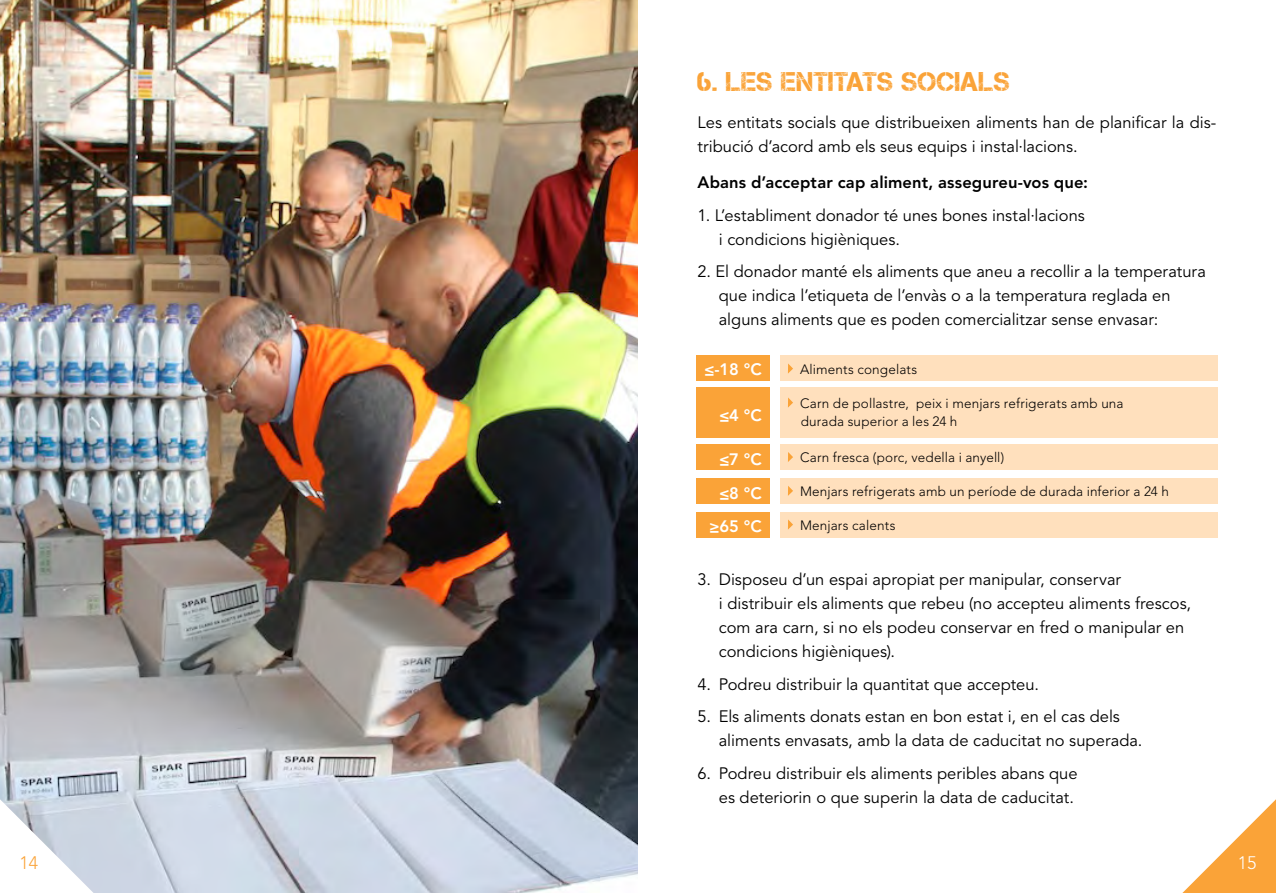
<style>
.page{position:relative;width:1276px;height:893px;background:#fff}
.page>*{position:absolute;margin:0;border:0;box-sizing:border-box;transform-origin:0 0}
.t1{font:27px "Captureit";letter-spacing:.005em;color:#faa338}
.t2{font:300 18px "Avenir";color:#faa338}
.t3{font:300 18px "Avenir";color:#fff}
.t4{font:16.5px/24px "Avenir";color:#000}
.t5{font:800 16.5px "Avenir";letter-spacing:.01em;color:#000}
.t6{font:800 16.5px/33.3px "Avenir";color:#fff;text-align:center}
.t7{font:300 13.5px/18px "Avenir";letter-spacing:.015em;color:#000}
.s1{font-family:"Helvetica Neue";font-weight:700}
</style>
<div class="page">
<img style="left:0;top:0;width:638px;height:893px">
<svg style="left:0;top:799px;width:94px;height:94px"></svg>
<svg style="left:1182px;top:799px;width:94px;height:94px"></svg>
<div style="left:780px;top:356px;width:437px;height:25px;background:#ffe0bd"></div>
<div style="left:780px;top:388px;width:437px;height:50px;background:#ffe0bd"></div>
<div style="left:780px;top:444px;width:437px;height:26px;background:#ffe0bd"></div>
<div style="left:780px;top:478px;width:437px;height:26px;background:#ffe0bd"></div>
<div style="left:780px;top:512px;width:437px;height:25px;background:#ffe0bd"></div>
<svg style="left:788px;top:363px;width:5px;height:11px"></svg>
<svg style="left:788px;top:452px;width:5px;height:10px"></svg>
<svg style="left:788px;top:486px;width:5px;height:10px"></svg>
<svg style="left:788px;top:519px;width:5px;height:11px"></svg>
<svg style="left:788px;top:397px;width:5px;height:11px"></svg>
<div style="left:696px;top:356px;width:74px;height:25px;background:#faa338"></div>
<div style="left:696px;top:388px;width:74px;height:50px;background:#faa338"></div>
<div style="left:696px;top:444px;width:74px;height:26px;background:#faa338"></div>
<div style="left:696px;top:478px;width:74px;height:26px;background:#faa338"></div>
<div style="left:696px;top:512px;width:74px;height:25px;background:#faa338"></div>
<p class="t2" style="left:20px;top:852px;width:20px">14</p>
<h1 class="t1" style="left:697px;top:66px;width:314px">6. LES ENTITATS SOCIALS</h1>
<p class="t4" style="left:697px;top:110px;width:520px">Les entitats socials que distribueixen aliments han de planificar la dis&shy;tribució d’acord amb els seus equips i instal·lacions.</p>
<p class="t5" style="left:697px;top:173px;width:392px">Abans d’acceptar cap aliment, assegureu-vos que:</p>
<p class="t4" style="left:719px;top:204px;width:368px;text-indent:-21px">1. L’establiment donador té unes bones instal·lacions i condicions higièniques.</p>
<p class="t4" style="left:719px;top:260px;width:488px;text-indent:-21px">2. El donador manté els aliments que aneu a recollir a la temperatura que indica l’etiqueta de l’envàs o a la temperatura reglada en alguns aliments que es poden comercialitzar sense envasar:</p>
<p class="t6" style="left:704px;top:353px;width:59px"><span class="s1">≤</span>-18 °C</p>
<p class="t6" style="left:719px;top:398px;width:44px"><span class="s1">≤</span>4 °C</p>
<p class="t6" style="left:709px;top:443px;width:54px"><span class="s1">≤</span>7 °C <span class="s1">≤</span>8 °C <span class="s1">≥</span>65 °C</p>
<p class="t7" style="left:800px;top:360px;width:119px">Aliments congelats</p>
<p class="t7" style="left:800px;top:394px;width:325px">Carn de pollastre, peix i menjars refrigerats amb una durada superior a les 24 h</p>
<p class="t7" style="left:800px;top:448px;width:206px">Carn fresca (porc, vedella i anyell)</p>
<p class="t7" style="left:800px;top:482px;width:370px">Menjars refrigerats amb un període de durada inferior a 24 h</p>
<p class="t7" style="left:800px;top:516px;width:97px">Menjars calents</p>
<p class="t4" style="left:719px;top:568px;width:474px;text-indent:-21px">3. Disposeu d’un espai apropiat per manipular, conservar<br>i distribuir els aliments que rebeu (no accepteu aliments frescos, com ara carn, si no els podeu conservar en fred o manipular en condicions higièniques).</p>
<p class="t4" style="left:697px;top:673px;width:343px">4. Podreu distribuir la quantitat que accepteu.</p>
<p class="t4" style="left:719px;top:705px;width:425px;text-indent:-21px">5. Els aliments donats estan en bon estat i, en el cas dels aliments envasats, amb la data de caducitat no superada.</p>
<p class="t4" style="left:697px;top:762px;width:381px;text-align:right">6. Podreu distribuir els aliments peribles abans que es deteriorin o que superin la data de caducitat.</p>
<p class="t3" style="left:1237px;top:852px;width:20px">15</p>
</div>
